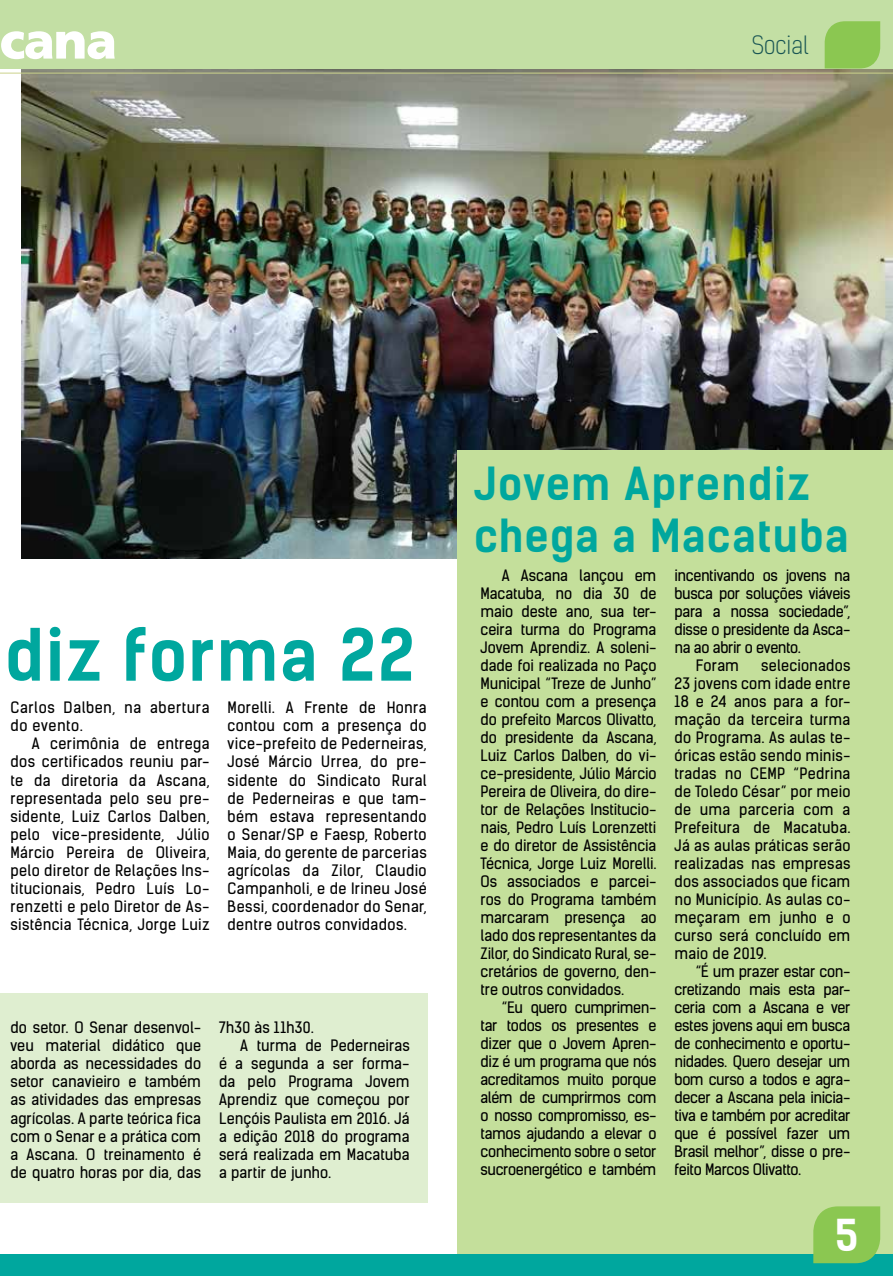
<style>
.page{position:relative;width:893px;height:1276px;background:#fff}
.page>*{position:absolute;margin:0;border:0;box-sizing:border-box;transform-origin:0 0}
.t1{font:700 68.55px "Kelson Sans";letter-spacing:.02em;color:#00a79e}
.t2{font:700 43.5px/52.2px "Kelson Sans";letter-spacing:.025em;color:#00a79e}
.t3{font:42px "Kelson Sans Bold RU";color:#fff}
.t4{font:24px "Kelson Sans Light BG";color:#1a5654}
.t5{font:15px/18px "Kelson Sans Regular BG";color:#000;text-align:justify}
.t6{font:15px "Kelson Sans Regular BG";letter-spacing:-.025em;color:#000}
.t7{font:15px/18px "Kelson Sans Regular BG";letter-spacing:.035em;color:#000}
.t8{font:15px "Kelson Sans Regular BG";letter-spacing:.02em;color:#000}
</style>
<div class="page">
<img style="left:21px;top:68px;width:872px;height:490px">
<div style="left:457px;top:450px;width:436px;height:826px;background:#c4df9b"></div>
<div style="left:0;top:993px;width:427px;height:209px;background:#dfeed0"></div>
<div style="left:0;top:1254px;width:893px;height:22px;background:#00a79e"></div>
<svg style="left:813px;top:1206px;width:67px;height:57px"></svg>
<div style="left:0;top:0;width:893px;height:68px;background:#c3dfa4"></div>
<hr style="left:0;top:73px;width:893px;height:1px;background:#cbd28b">
<svg style="left:1px;top:31px;width:114px;height:28px"></svg>
<svg style="left:825px;top:21px;width:55px;height:47px"></svg>
<h3 class="t4" style="left:752px;top:31px;width:59px">Social</h3>
<h1 class="t1" style="left:5px;top:613px;width:411px">diz forma 22</h1>
<p class="t7" style="left:10px;top:699px;width:201px">Carlos Dalben, na abertura do evento.</p>
<p class="t5" style="left:10px;top:735px;width:201px;text-indent:21px">A cerimônia de entrega dos certificados reuniu par&shy;te da diretoria da Ascana, representada pelo seu pre&shy;sidente, Luiz Carlos Dalben, pelo vice-presidente, Júlio Márcio Pereira de Oliveira, pelo diretor de Relações Ins&shy;titucionais, Pedro Luís Lo&shy;renzetti e pelo Diretor de As&shy;sistência Técnica, Jorge Luiz</p>
<p class="t5" style="left:228px;top:699px;width:201px">Morelli. A Frente de Honra contou com a presença do vice-prefeito de Pederneiras, José Márcio Urrea, do pre&shy;sidente do Sindicato Rural de Pederneiras e que tam&shy;bém estava representando o Senar/SP e Faesp, Roberto Maia, do gerente de parcerias agrícolas da Zilor, Claudio Campanholi, e de Irineu José Bessi, coordenador do Senar, dentre outros convidados.</p>
<p class="t5" style="left:10px;top:1019px;width:192px">do setor. O Senar desenvol&shy;veu material didático que aborda as necessidades do setor canavieiro e também as atividades das empresas agrícolas. A parte teórica fica com o Senar e a prática com a Ascana. O treinamento é de quatro horas por dia, das</p>
<p class="t8" style="left:219px;top:1018px;width:96px">7h30 às 11h30.</p>
<p class="t5" style="left:240px;top:1037px;width:171px">A turma de Pederneiras</p>
<p class="t5" style="left:219px;top:1055px;width:192px">é a segunda a ser forma-</p>
<p class="t5" style="left:219px;top:1073px;width:192px">da pelo Programa Jovem</p>
<p class="t5" style="left:219px;top:1091px;width:192px">Aprendiz que começou por</p>
<p class="t5" style="left:219px;top:1109px;width:192px">Lençóis Paulista em 2016. Já</p>
<p class="t5" style="left:219px;top:1127px;width:192px">a edição 2018 do programa</p>
<p class="t5" style="left:219px;top:1145px;width:192px">será realizada em Macatuba</p>
<p class="t5" style="left:219px;top:1163px;width:114px">a partir de junho.</p>
<h2 class="t2" style="left:474px;top:458px;width:376px">Jovem Aprendiz chega a Macatuba</h2>
<p class="t5" style="left:480px;top:566px;width:177px;text-indent:21px">A Ascana lançou em Macatuba, no dia 30 de maio deste ano, sua ter&shy;ceira turma do Programa Jovem Aprendiz. A soleni&shy;dade foi realizada no Paço Municipal “Treze de Junho” e contou com a presença do prefeito Marcos Olivatto, do presidente da Ascana, Luiz Carlos Dalben, do vi&shy;ce-presidente, Júlio Márcio Pereira de Oliveira, do dire&shy;tor de Relações Institucio&shy;nais, Pedro Luís Lorenzetti e do diretor de Assistência Técnica, Jorge Luiz Morelli.<br>Os associados e parcei&shy;ros do Programa também marcaram presença ao lado dos representantes da Zilor, do Sindicato Rural, se&shy;cretários de governo, den&shy;tre outros convidados.</p>
<p class="t5" style="left:480px;top:998px;width:177px;text-indent:21px">“Eu quero cumprimen&shy;tar todos os presentes e dizer que o Jovem Apren&shy;diz é um programa que nós acreditamos muito porque além de cumprirmos com o nosso compromisso, es&shy;tamos ajudando a elevar o conhecimento sobre o setor sucroenergético e também</p>
<p class="t6" style="left:674px;top:566px;width:177px">incentivando os jovens na</p>
<p class="t6" style="left:674px;top:584px;width:177px">busca por soluções viáveis</p>
<p class="t6" style="left:674px;top:602px;width:177px">para a nossa sociedade”,</p>
<p class="t6" style="left:674px;top:620px;width:177px">disse o presidente da Asca-</p>
<p class="t6" style="left:674px;top:638px;width:128px">na ao abrir o evento.</p>
<p class="t5" style="left:696px;top:656px;width:45px">Foram</p>
<p class="t5" style="left:674px;top:656px;width:177px;text-indent:87px">selecionados 23 jovens com idade entre 18 e 24 anos para a for&shy;mação da terceira turma do Programa. As aulas te&shy;óricas estão sendo minis&shy;tradas no CEMP “Pedrina de Toledo César” por meio de uma parceria com a Prefeitura de Macatuba.<br>Já as aulas práticas serão realizadas nas empresas dos associados que ficam no Município. As aulas co&shy;meçaram em junho e o curso será concluído em maio de 2019.</p>
<p class="t5" style="left:674px;top:962px;width:177px;text-indent:21px">“É um prazer estar con&shy;cretizando mais esta par&shy;ceria com a Ascana e ver estes jovens aqui em busca de conhecimento e oportu&shy;nidades. Quero desejar um bom curso a todos e agra&shy;decer a Ascana pela inicia&shy;tiva e também por acreditar que é possível fazer um Brasil melhor”, disse o pre&shy;feito Marcos Olivatto.</p>
<h3 class="t3" style="left:835px;top:1209px;width:24px">5</h3>
</div>
